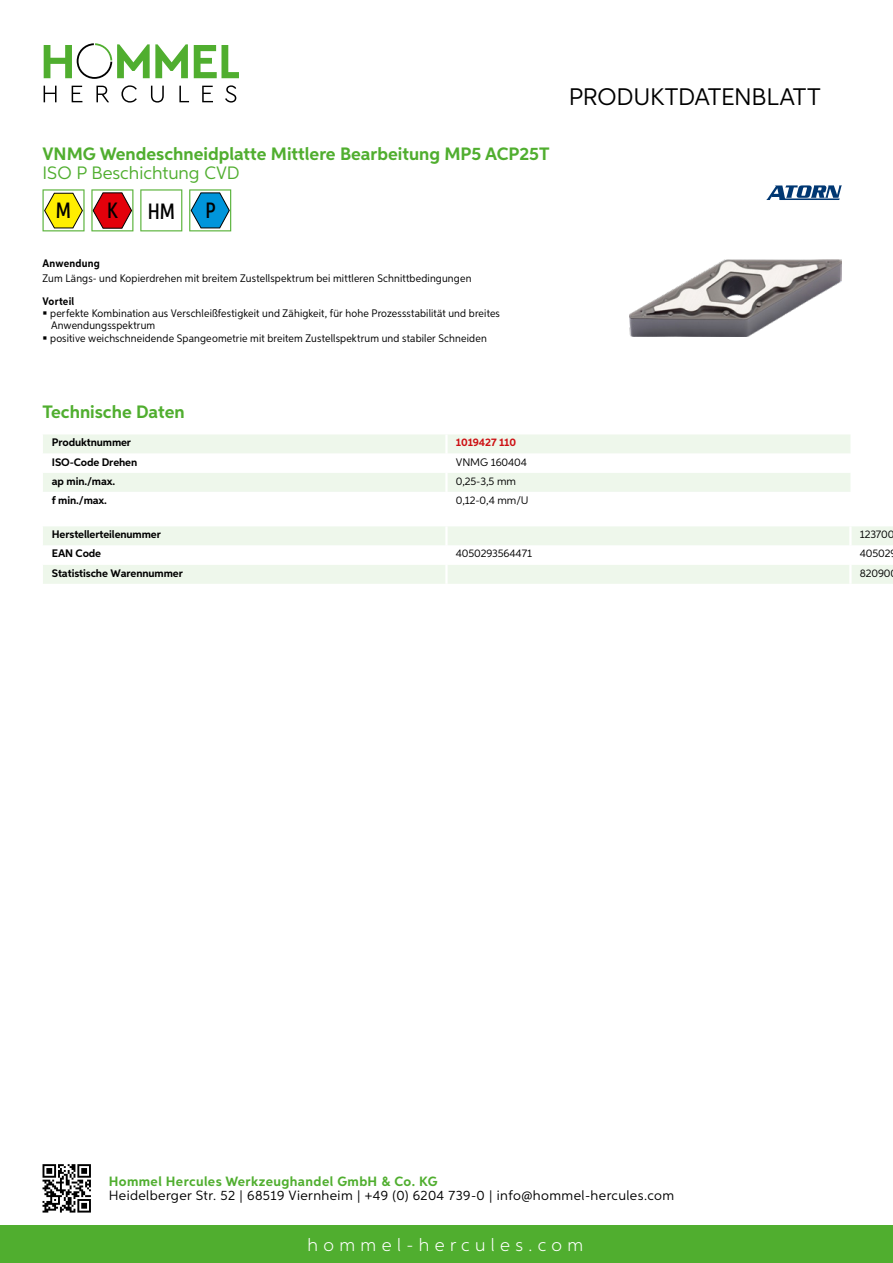
<style>
.page{position:relative;width:893px;height:1263px;background:#fff}
.page>*{position:absolute;margin:0;border:0;box-sizing:border-box;transform-origin:0 0}
.t1{font:24px "Aspira";letter-spacing:-.01em;color:#000}
.t2{font:500 22.2px "Aspira XX Nar";color:#000}
.t3{font:700 18px "Aspira";color:#50ae2f}
.t4{font:300 18px "Aspira";letter-spacing:.3em;color:#fff}
.t5{font:18px "Aspira";color:#50ae2f}
.t6{font:13.5px "Aspira";letter-spacing:.03em;color:#000}
.t7{font:700 13.5px "Aspira";letter-spacing:.03em;color:#50ae2f}
.t8{font:10.95px/12.5px "Aspira Nar";letter-spacing:.015em;color:#000}
.t9{font:700 10.95px "Aspira";letter-spacing:-.01em;color:#000}
.t10{font:10.95px "Aspira";letter-spacing:-.01em;color:#000}
.t11{font:700 10.95px "Aspira Nar";letter-spacing:.02em;color:#000}
.t12{font:700 10.95px "Aspira";letter-spacing:-.01em;color:#cd1013}
</style>
<div class="page">
<div style="left:0;top:1226px;width:893px;height:37px;background:#50ae2f"></div>
<svg style="left:43px;top:1164px;width:48px;height:48px"></svg>
<svg style="left:194px;top:45px;width:45px;height:33px"></svg>
<svg style="left:44px;top:43px;width:144px;height:36px"></svg>
<svg style="left:44px;top:86px;width:13px;height:16px"></svg>
<svg style="left:72px;top:86px;width:10px;height:16px"></svg>
<svg style="left:96px;top:86px;width:13px;height:16px"></svg>
<svg style="left:121px;top:85px;width:16px;height:18px"></svg>
<svg style="left:151px;top:86px;width:13px;height:17px"></svg>
<svg style="left:179px;top:86px;width:10px;height:16px"></svg>
<svg style="left:202px;top:86px;width:11px;height:16px"></svg>
<svg style="left:225px;top:85px;width:11px;height:18px"></svg>
<div style="left:43px;top:434px;width:807px;height:19px;background:#eef7eb"></div>
<div style="left:43px;top:473px;width:807px;height:19px;background:#eef7eb"></div>
<hr style="left:445px;top:434px;width:3px;height:20px;background:#fff">
<hr style="left:445px;top:473px;width:3px;height:19px;background:#fff">
<svg style="left:43px;top:526px;width:850px;height:58px"></svg>
<hr style="left:445px;top:565px;width:3px;height:19px;background:#fff">
<hr style="left:849px;top:565px;width:3px;height:19px;background:#fff">
<svg style="left:43px;top:189px;width:42px;height:42px"></svg>
<svg style="left:91px;top:189px;width:42px;height:42px"></svg>
<svg style="left:140px;top:189px;width:42px;height:42px"></svg>
<svg style="left:189px;top:189px;width:42px;height:42px"></svg>
<img style="left:629px;top:259px;width:213px;height:77px">
<svg style="left:766px;top:185px;width:76px;height:15px"></svg>
<h3 class="t3" style="left:43px;top:142px;width:509px">VNMG Wendeschneidplatte Mittlere Bearbeitung MP5 ACP25T</h3>
<h3 class="t5" style="left:43px;top:162px;width:196px">ISO P Beschichtung CVD</h3>
<h2 class="t2" style="left:56px;top:197px;width:17px">M</h2>
<h2 class="t2" style="left:107px;top:197px;width:12px">K</h2>
<h2 class="t2" style="left:148px;top:197px;width:29px">HM</h2>
<h2 class="t2" style="left:205px;top:197px;width:12px">P</h2>
<p class="t11" style="left:43px;top:257px;width:59px">Anwendung</p>
<p class="t8" style="left:43px;top:272px;width:430px">Zum Längs- und Kopierdrehen mit breitem Zustellspektrum bei mittleren Schnittbedingungen</p>
<p class="t11" style="left:43px;top:294px;width:33px">Vorteil</p>
<p class="t8" style="left:50px;top:307px;width:451px">perfekte Kombination aus Verschleißfestigkeit und Zähigkeit, für hohe Prozessstabilität und breites<br>Anwendungsspektrum<br>positive weichschneidende Spangeometrie mit breitem Zustellspektrum und stabiler Schneiden</p>
<h1 class="t1" style="left:569px;top:82px;width:253px">Produktdatenblatt</h1>
<h3 class="t3" style="left:43px;top:400px;width:144px">Technische Daten</h3>
<p class="t9" style="left:52px;top:436px;width:81px">Produktnummer</p>
<p class="t12" style="left:456px;top:436px;width:62px">1019427 110</p>
<p class="t9" style="left:52px;top:455px;width:87px">ISO-Code Drehen</p>
<p class="t10" style="left:456px;top:455px;width:73px">VN MG 160404</p>
<p class="t9" style="left:52px;top:474px;width:65px">ap min./max.</p>
<p class="t10" style="left:456px;top:474px;width:62px">0,25-3,5 mm</p>
<p class="t9" style="left:52px;top:493px;width:57px">f min./max.</p>
<p class="t10" style="left:456px;top:493px;width:72px">0,12-0,4 mm/U</p>
<p class="t9" style="left:52px;top:528px;width:111px">Herstellerteilenummer</p>
<p class="t10" style="left:860px;top:528px;width:36px">123700</p>
<p class="t9" style="left:52px;top:547px;width:51px">EAN Code</p>
<p class="t10" style="left:456px;top:547px;width:78px">4050293564471</p>
<p class="t10" style="left:860px;top:547px;width:32px">40502</p>
<p class="t9" style="left:52px;top:566px;width:132px">Statistische Warennummer</p>
<p class="t10" style="left:860px;top:566px;width:32px">82090</p>
<p class="t7" style="left:109px;top:1172px;width:330px">Hommel Hercules Werkzeughandel GmbH &amp; Co. KG</p>
<p class="t6" style="left:109px;top:1187px;width:567px">Heidelberger Str. 52 | 68519 Viernheim | +49 (0) 6204 739-0 | info@hommel-hercules.com</p>
<h3 class="t4" style="left:307px;top:1234px;width:277px">hommel-hercules.com</h3>
</div>
